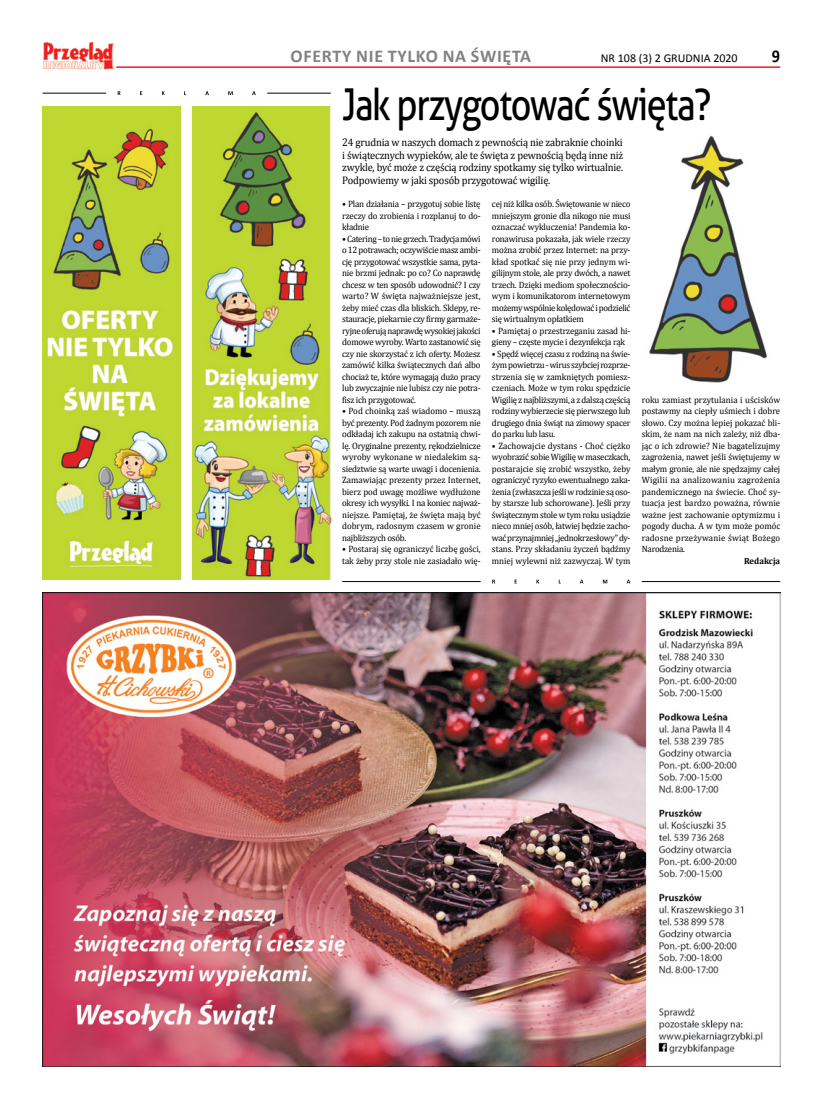
<style>
.page{position:relative;width:820px;height:1106px;background:#fff}
.page>*{position:absolute;margin:0;border:0;box-sizing:border-box;transform-origin:0 0}
.t1{font:44px "Aller";letter-spacing:-.04em;color:#000;scale:.82 1}
.t2{font:700 18px "Calibri";letter-spacing:.04em;color:#808285}
.t3{font:700 18px "Calibri";color:#000;scale:.9 1}
.t4{font:12px "Calibri";color:#000}
.t5{font:11px/12.5px "Cambria";letter-spacing:-.015em;color:#000;text-align:justify;scale:.95 1}
.t6{font:9.2px/11.5px "Cambria";letter-spacing:-.02em;color:#000;text-align:justify;scale:.96 1}
.t7{font:700 9px "Cambria";color:#000;scale:.96 1}
</style>
<div class="page">
<hr style="left:116px;top:66px;width:664px;height:2px;background:#ed1d24">
<img style="left:43px;top:42px;width:70px;height:28px">
<img style="left:43px;top:592px;width:736px;height:474px">
<img style="left:649px;top:135px;width:118px;height:248px">
<svg style="left:492px;top:579px;width:138px;height:4px"></svg>
<hr style="left:342px;top:581px;width:138px;height:1px;background:#000">
<hr style="left:641px;top:581px;width:139px;height:1px;background:#000">
<svg style="left:118px;top:91px;width:137px;height:4px"></svg>
<hr style="left:43px;top:93px;width:63px;height:1px;background:#000">
<hr style="left:267px;top:93px;width:64px;height:1px;background:#000">
<img style="left:43px;top:106px;width:289px;height:473px">
<h2 class="t2" style="left:290px;top:45px;width:242px">OFERTY NIE TYLKO NA ŚWIĘTA</h2>
<h3 class="t4" style="left:600px;top:51px;width:138px">NR 108 (3) 2 GRUDNIA 2020</h3>
<h2 class="t3" style="left:771px;top:45px;width:11px">9</h2>
<h1 class="t1" style="left:342px;top:77px;width:451px">Jak przygotować święta?</h1>
<p class="t5" style="left:342px;top:136px;width:297px">24 grudnia w naszych domach z pewnością nie zabraknie choinki i świątecznych wypieków, ale te święta z pewnością będą inne niż zwykle, być może z częścią rodziny spotkamy się tylko wirtualnie.<br>Podpowiemy w jaki sposób przygotować wigilię.</p>
<p class="t6" style="left:342px;top:198px;width:146px">• Plan działania – przygotuj sobie listę rzeczy do zrobienia i rozplanuj to do&shy;kładnie</p>
<p class="t6" style="left:342px;top:233px;width:146px">• Catering – to nie grzech. Tradycja mówi o 12 potrawach; oczywiście masz ambi&shy;cję przygotować wszystkie sama, pyta&shy;nie brzmi jednak: po co? Co naprawdę chcesz w ten sposób udowodnić? I czy warto? W święta najważniejsze jest, żeby mieć czas dla bliskich. Sklepy, re&shy;stauracje, piekarnie czy firmy garmaże&shy;ryjne oferują naprawdę wysokiej jakości domowe wyroby. Warto zastanowić się czy nie skorzystać z ich oferty. Możesz zamówić kilka świątecznych dań albo chociaż te, które wymagają dużo pracy lub zwyczajnie nie lubisz czy nie potra&shy;fisz ich przygotować.</p>
<p class="t6" style="left:342px;top:405px;width:146px">• Pod choinką zaś wiadomo – muszą być prezenty. Pod żadnym pozorem nie odkładaj ich zakupu na ostatnią chwi&shy;lę. Oryginalne prezenty, rękodzielnicze wyroby wykonane w niedalekim są&shy;siedztwie są warte uwagi i docenienia.<br>Zamawiając prezenty przez Internet, bierz pod uwagę możliwe wydłużone okresy ich wysyłki. I na koniec najważ&shy;niejsze. Pamiętaj, że święta mają być dobrym, radosnym czasem w gronie najbliższych osób.</p>
<p class="t6" style="left:342px;top:543px;width:146px">• Postaraj się ograniczyć liczbę gości, tak żeby przy stole nie zasiadało wię-</p>
<p class="t6" style="left:492px;top:198px;width:146px">cej niż kilka osób. Świętowanie w nieco mniejszym gronie dla nikogo nie musi oznaczać wykluczenia! Pandemia ko&shy;ronawirusa pokazała, jak wiele rzeczy można zrobić przez Internet: na przy&shy;kład spotkać się nie przy jednym wi&shy;gilijnym stole, ale przy dwóch, a nawet trzech. Dzięki mediom społecznościo&shy;wym i komunikatorom internetowym możemy wspólnie kolędować i podzielić się wirtualnym opłatkiem</p>
<p class="t6" style="left:492px;top:325px;width:146px">• Pamiętaj o przestrzeganiu zasad hi&shy;gieny – częste mycie i dezynfekcja rąk</p>
<p class="t6" style="left:492px;top:348px;width:146px">• Spędź więcej czasu z rodziną na świe&shy;żym powietrzu - wirus szybciej rozprze&shy;strzenia się w zamkniętych pomiesz&shy;czeniach. Może w tym roku spędzicie Wigilię z najbliższymi, a z dalszą częścią rodziny wybierzecie się pierwszego lub drugiego dnia świąt na zimowy spacer do parku lub lasu.</p>
<p class="t6" style="left:492px;top:440px;width:146px">• Zachowajcie dystans - Choć ciężko wyobrazić sobie Wigilię w maseczkach, postarajcie się zrobić wszystko, żeby ograniczyć ryzyko ewentualnego zaka&shy;żenia (zwłaszcza jeśli w rodzinie są oso&shy;by starsze lub schorowane). Jeśli przy świątecznym stole w tym roku usiądzie nieco mniej osób, łatwiej będzie zacho&shy;wać przynajmniej „jednokrzesłowy” dy&shy;stans. Przy składaniu życzeń bądźmy mniej wylewni niż zazwyczaj. W tym</p>
<p class="t6" style="left:641px;top:394px;width:146px">roku zamiast przytulania i uścisków postawmy na ciepły uśmiech i dobre słowo. Czy można lepiej pokazać bli&shy;skim, że nam na nich zależy, niż dba&shy;jąc o ich zdrowie? Nie bagatelizujmy zagrożenia, nawet jeśli świętujemy w małym gronie, ale nie spędzajmy całej Wigilii na analizowaniu zagrożenia pandemicznego na świecie. Choć sy&shy;tuacja jest bardzo poważna, równie ważne jest zachowanie optymizmu i pogody ducha. A w tym może pomóc radosne przeżywanie świąt Bożego Narodzenia.</p>
<p class="t7" style="left:743px;top:554px;width:39px">Redakcja</p>
</div>
